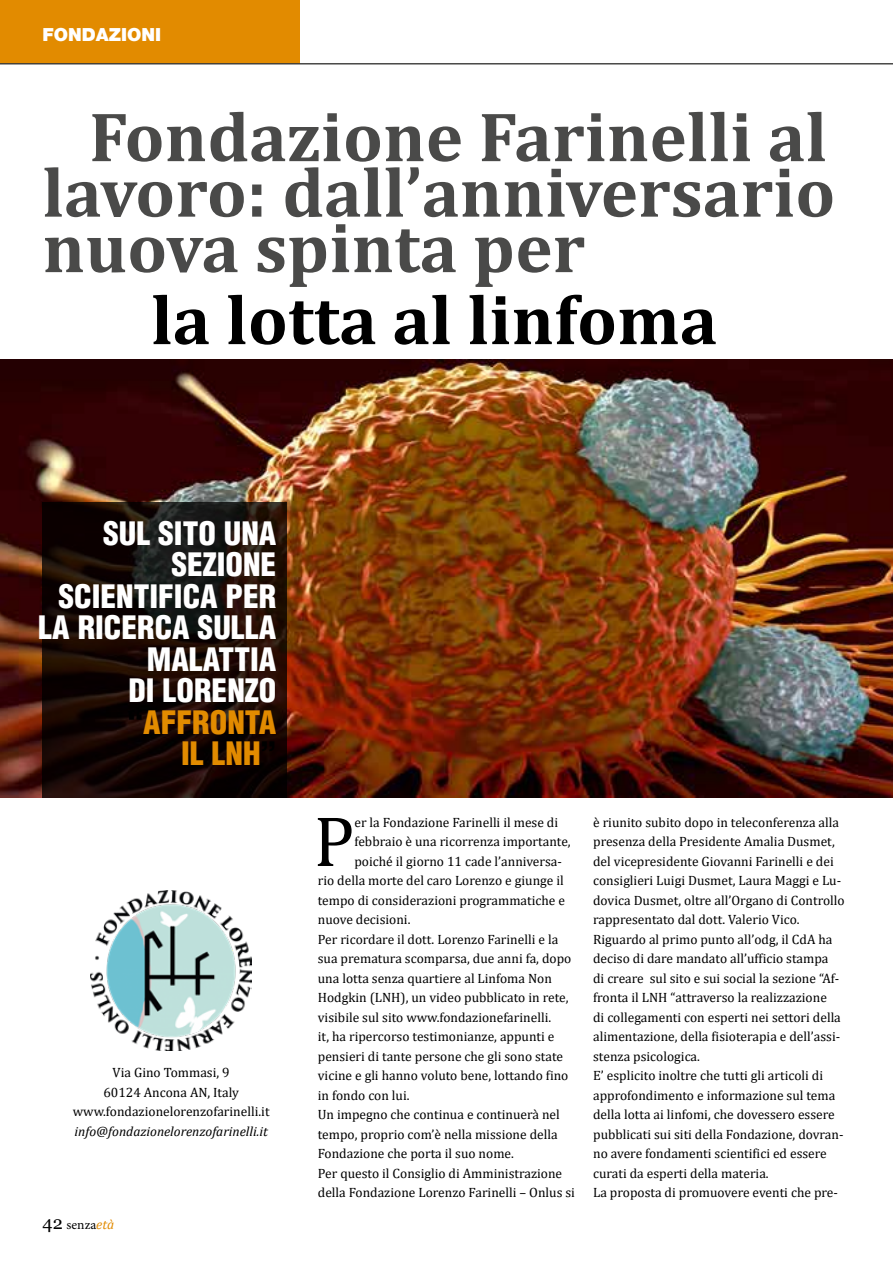
<style>
.page{position:relative;width:893px;height:1263px;background:#fff}
.page>*{position:absolute;margin:0;border:0;box-sizing:border-box;transform-origin:0 0}
.t1{font:72px "Cambria";color:#000}
.t2{font:700 70.5px/55.5px "Cambria";color:#4a4a49;text-align:justify}
.t3{font:700 70.5px "Cambria";color:#000}
.t4{font:900 condensed 31.5px/31.5px "Helvetica";color:#fff;text-align:right}
.t5{font:900 18px "Helvetica 95";color:#fff}
.t6{font:13.5px/19.5px "Cambria";color:#000;text-align:center}
.t7{font:italic 13.5px "Cambria";color:#000}
.t8{font:13.5px "Minion Pro";color:#000}
.s1{color:#000}
.s2{color:#e28b00}
.s3{font-family:"Georgia";font-size:18px}
.s4{font-family:"Cambria";font-style:italic;color:#e28b00}
</style>
<div class="page">
<div style="left:0;top:0;width:300px;height:64px;background:#e28b00"></div>
<hr style="left:0;top:63px;width:893px;height:1px;background:#3c3c3b">
<img style="left:0;top:359px;width:893px;height:438px">
<img style="left:91px;top:891px;width:161px;height:159px">
<svg style="left:43px;top:502px;width:244px;height:295px;background:#180b07"></svg>
<h3 class="t5" style="left:43px;top:23px;width:120px">FONDAZIONI</h3>
<h2 class="t2" style="left:43px;top:107px;width:794px;text-indent:47px">Fondazione Farinelli al lavoro: dall’anniversario nuova spinta per</h2>
<h2 class="t3" style="left:151px;top:270px;width:568px">la lotta al linfoma</h2>
<h3 class="t4" style="left:38px;top:517px;width:240px">SUL SITO UNA<br>SEZIONE<br>SCIENTIFICA PER<br>LA RICERCA SULLA<br>MALATTIA<br>DI LORENZO <span class="s1">“</span><span class="s2">AFFRONTA<br>IL LNH</span><span class="s1">”</span></h3>
<p class="t6" style="left:73px;top:1063px;width:198px">Via Gino Tommasi, 9<br>60124 Ancona AN, Italy www.fondazionelorenzofarinelli.it</p>
<p class="t7" style="left:75px;top:1121px;width:195px">info@fondazionelorenzofarinelli.it</p>
<p class="t8" style="left:43px;top:1215px;width:73px"><span class="s3">42</span> senza<span class="s4">età</span></p>
<h1 class="t1" style="left:314px;top:799px;width:42px">P</h1>
<p class="t6" style="left:354px;top:812px;width:205px">er la Fondazione Farinelli il mese di</p>
<p class="t6" style="left:354px;top:832px;width:218px">febbraio è una ricorrenza importante,</p>
<p class="t6" style="left:354px;top:851px;width:209px">poiché il giorno 11 cade l’anniversa-</p>
<p class="t6" style="left:318px;top:871px;width:248px">rio della morte del caro Lorenzo e giunge il</p>
<p class="t6" style="left:318px;top:890px;width:249px">tempo di considerazioni programmatiche e</p>
<p class="t6" style="left:318px;top:910px;width:94px">nuove decisioni.</p>
<p class="t6" style="left:318px;top:929px;width:242px">Per ricordare il dott. Lorenzo Farinelli e la</p>
<p class="t6" style="left:318px;top:949px;width:255px">sua prematura scomparsa, due anni fa, dopo</p>
<p class="t6" style="left:318px;top:968px;width:236px">una lotta senza quartiere al Linfoma Non</p>
<p class="t6" style="left:318px;top:988px;width:252px">Hodgkin (LNH), un video pubblicato in rete,</p>
<p class="t6" style="left:318px;top:1007px;width:235px">visibile sul sito www.fondazionefarinelli.</p>
<p class="t6" style="left:318px;top:1027px;width:238px">it, ha ripercorso testimonianze, appunti e</p>
<p class="t6" style="left:318px;top:1046px;width:247px">pensieri di tante persone che gli sono state</p>
<p class="t6" style="left:318px;top:1066px;width:252px">vicine e gli hanno voluto bene, lottando fino</p>
<p class="t6" style="left:318px;top:1085px;width:93px">in fondo con lui.</p>
<p class="t6" style="left:318px;top:1105px;width:243px">Un impegno che continua e continuerà nel</p>
<p class="t6" style="left:318px;top:1124px;width:241px">tempo, proprio com’è nella missione della</p>
<p class="t6" style="left:318px;top:1144px;width:198px">Fondazione che porta il suo nome.</p>
<p class="t6" style="left:318px;top:1163px;width:246px">Per questo il Consiglio di Amministrazione</p>
<p class="t6" style="left:318px;top:1183px;width:259px">della Fondazione Lorenzo Farinelli – Onlus si</p>
<p class="t6" style="left:593px;top:812px;width:253px;text-align:left">è riunito subito dopo in teleconferenza alla presenza della Presidente Amalia Dusmet, del vicepresidente Giovanni Farinelli e dei consiglieri Luigi Dusmet, Laura Maggi e Lu&shy;dovica Dusmet, oltre all’Organo di Controllo rappresentato dal dott. Valerio Vico.<br>Riguardo al primo punto all’odg, il CdA ha deciso di dare mandato all’ufficio stampa<br>di creare sul sito e sui social la sezione “Af&shy;fronta il LNH “attraverso la realizzazione<br>di collegamenti con esperti nei settori della alimentazione, della fisioterapia e dell’assi&shy;stenza psicologica.<br>E’ esplicito inoltre che tutti gli articoli di approfondimento e informazione sul tema della lotta ai linfomi, che dovessero essere pubblicati sui siti della Fondazione, dovran&shy;no avere fondamenti scientifici ed essere curati da esperti della materia.<br>La proposta di promuovere eventi che pre-</p>
</div>
